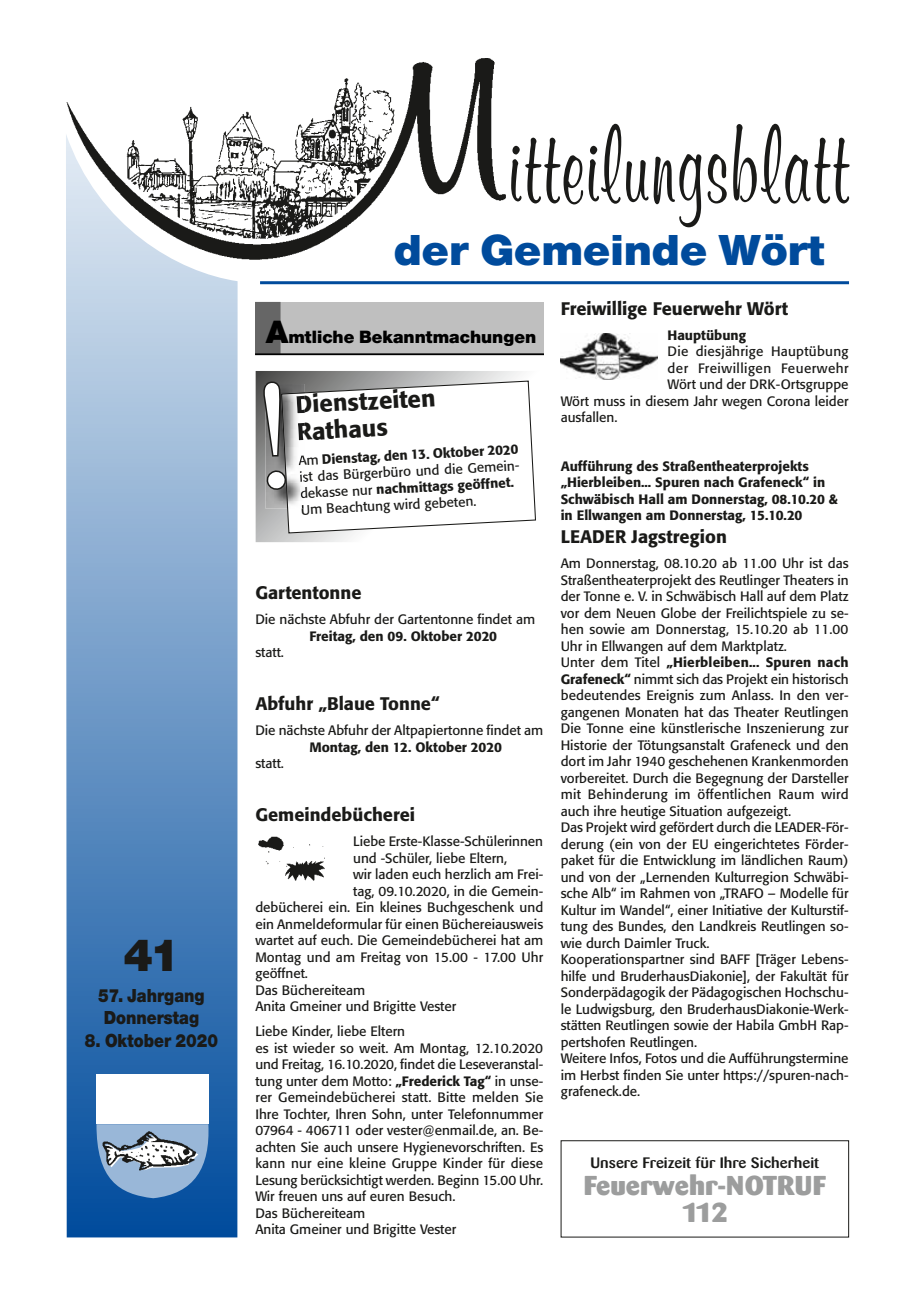
<style>
.page{position:relative;width:915px;height:1297px;background:#fff}
.page>*{position:absolute;margin:0;border:0;box-sizing:border-box;transform-origin:0 0}
.t1{font:120.3px "Murray Hill D";letter-spacing:.02em;color:#1a1a18;scale:.67 1}
.t2{font:900 48px "Nimbus Sans Novus T";color:#1a1a18}
.t3{font:900 45px "Nimbus Sans Novus T";color:#004b9c;scale:1.04 1}
.t4{font:800 27px/27px "Barmeno";color:#9c9d9d;text-align:center;scale:1.1 1}
.t5{font:500 24px/27px "Formata";color:#1a1a18}
.t6{font:900 19.5px/22.5px "Nimbus Sans Novus T";color:#1a1a18;scale:.88 1}
.t7{font:900 18.45px "Nimbus Sans Novus T";color:#000}
.t8{font:500 18px "Formata";color:#1a1a18}
.t9{font:500 15px "Barmeno";color:#1a1a18;scale:1.1 1}
.t10{font:13.5px/16.5px "Formata";color:#1a1a18}
.t11{font:500 13.5px/16.5px "Formata";color:#1a1a18}
.t12{font:13.5px "Formata";letter-spacing:.02em;color:#1a1a18}
.t13{font:13.5px "Formata";letter-spacing:.035em;color:#1a1a18}
.s1{font-size:33.45px}
.s2{font-weight:500}
</style>
<div class="page">
<svg style="left:66px;top:274px;width:171px;height:963px;background:#719bc8"></svg>
<div style="left:255px;top:302px;width:289px;height:52px;background:#bfbfbf"></div>
<div style="left:255px;top:302px;width:25px;height:52px;background:#666"></div>
<hr style="left:255px;top:353px;width:288px;height:2px;background:#000">
<svg style="left:255px;top:371px;width:267px;height:171px"></svg>
<img style="left:258px;top:836px;width:67px;height:45px">
<img style="left:560px;top:333px;width:97px;height:47px">
<hr style="left:260px;top:281px;width:588px;height:3px;background:#004b9c">
<img style="left:66px;top:58px;width:440px;height:216px">
<img style="left:84px;top:1060px;width:135px;height:148px">
<div style="left:96px;top:1074px;width:112px;height:50px;background:#fff"></div>
<div style="left:560px;top:1140px;width:288px;height:97px;border:1px solid #1a1a18"></div>
<svg style="left:255px;top:380px;width:281px;height:153px"></svg>
<h2 class="t2" style="left:123px;top:926px;width:58px">41</h2>
<h3 class="t6" style="left:98px;top:983px;width:123px">57. Jahrgang<br>Donnerstag</h3>
<h3 class="t6" style="left:85px;top:1028px;width:153px">8. Oktober 2020</h3>
<h1 class="t1" style="left:507px;top:91px;width:510px">itteilungsblatt</h1>
<h3 class="t3" style="left:393px;top:224px;width:416px">der Gemeinde Wört</h3>
<h3 class="t7" style="left:266px;top:326px;width:272px"><span class="s1">A</span>mtliche Bekanntmachungen</h3>
<h3 class="t5" style="left:295px;top:391px;width:141px;rotate:-3deg">Dienstzeiten<br>Rathaus</h3>
<p class="t10" style="left:298px;top:452px;width:224px;rotate:-3deg">Am <span class="s2">Dienstag, den 13. Oktober 2020 </span>ist das Bürgerbüro und die Gemein&shy;dekasse nur <span class="s2">nachmittags geöffnet.<br></span>Um Beachtung wird gebeten.</p>
<h3 class="t8" style="left:255px;top:582px;width:108px">Gartentonne</h3>
<p class="t10" style="left:255px;top:611px;width:281px">Die nächste Abfuhr der Gartentonne findet am</p>
<p class="t11" style="left:309px;top:628px;width:189px">Freitag, den 09. Oktober 2020</p>
<p class="t10" style="left:255px;top:644px;width:30px">statt.</p>
<h3 class="t8" style="left:255px;top:693px;width:186px">Abfuhr „Blaue Tonne“</h3>
<p class="t10" style="left:255px;top:722px;width:289px">Die nächste Abfuhr der Altpapiertonne findet am</p>
<p class="t11" style="left:309px;top:739px;width:194px">Montag, den 12. Oktober 2020</p>
<p class="t10" style="left:255px;top:755px;width:30px">statt.</p>
<h3 class="t8" style="left:255px;top:804px;width:161px">Gemeindebücherei</h3>
<p class="t10" style="left:353px;top:833px;width:191px">Liebe Erste-Klasse-Schülerinnen</p>
<p class="t10" style="left:353px;top:850px;width:155px">und -Schüler, liebe Eltern,</p>
<p class="t10" style="left:353px;top:866px;width:191px">wir laden euch herzlich am Frei-</p>
<p class="t10" style="left:353px;top:882px;width:191px">tag, 09.10.2020, in die Gemein-</p>
<p class="t10" style="left:255px;top:899px;width:289px">debücherei ein. Ein kleines Buchgeschenk und</p>
<p class="t10" style="left:255px;top:915px;width:289px">ein Anmeldeformular für einen Büchereiausweis</p>
<p class="t10" style="left:255px;top:932px;width:289px">wartet auf euch. Die Gemeindebücherei hat am</p>
<p class="t10" style="left:255px;top:948px;width:289px">Montag und am Freitag von 15.00 - 17.00 Uhr</p>
<p class="t10" style="left:255px;top:965px;width:54px">geöffnet.</p>
<p class="t10" style="left:255px;top:981px;width:111px">Das Büchereiteam</p>
<p class="t10" style="left:255px;top:998px;width:202px">Anita Gmeiner und Brigitte Vester</p>
<p class="t10" style="left:255px;top:1023px;width:289px">Liebe Kinder, liebe Eltern<br>es ist wieder so weit. Am Montag, 12.10.2020 und Freitag, 16.10.2020, findet die Leseveranstal&shy;tung unter dem Motto: <span class="s2">„Frederick Tag“</span> in unse&shy;rer Gemeindebücherei statt. Bitte melden Sie Ihre Tochter, Ihren Sohn, unter Telefonnummer 07964 - 406711 oder vester@enmail.de, an. Be&shy;achten Sie auch unsere Hygienevorschriften. Es kann nur eine kleine Gruppe Kinder für diese Lesung berücksichtigt werden. Beginn 15.00 Uhr.<br>Wir freuen uns auf euren Besuch.<br>Das Büchereiteam<br>Anita Gmeiner und Brigitte Vester</p>
<h3 class="t8" style="left:560px;top:297px;width:229px">Freiwillige Feuerwehr Wört</h3>
<p class="t11" style="left:667px;top:327px;width:80px">Hauptübung</p>
<p class="t12" style="left:667px;top:343px;width:182px">Die diesjährige Hauptübung</p>
<p class="t13" style="left:667px;top:360px;width:183px">der Freiwilligen Feuerwehr</p>
<p class="t10" style="left:667px;top:376px;width:182px">Wört und der DRK-Ortsgruppe</p>
<p class="t10" style="left:560px;top:393px;width:289px">Wört muss in diesem Jahr wegen Corona leider</p>
<p class="t10" style="left:560px;top:409px;width:58px">ausfallen.</p>
<p class="t11" style="left:560px;top:458px;width:278px">Aufführung des Straßentheaterprojekts „Hierbleiben... Spuren nach Grafeneck“ in Schwäbisch Hall am Donnerstag, 08.10.20 &amp; in Ellwangen am Donnerstag, 15.10.20</p>
<h3 class="t8" style="left:560px;top:526px;width:168px">LEADER Jagstregion</h3>
<p class="t10" style="left:560px;top:555px;width:289px">Am Donnerstag, 08.10.20 ab 11.00 Uhr ist das Straßentheaterprojekt des Reutlinger Theaters in der Tonne e. V. in Schwäbisch Hall auf dem Platz vor dem Neuen Globe der Freilichtspiele zu se&shy;hen sowie am Donnerstag, 15.10.20 ab 11.00<br>Uhr in Ellwangen auf dem Marktplatz.<br>Unter dem Titel <span class="s2">„Hierbleiben... Spuren nach Grafeneck“</span> nimmt sich das Projekt ein historisch bedeutendes Ereignis zum Anlass. In den ver&shy;gangenen Monaten hat das Theater Reutlingen Die Tonne eine künstlerische Inszenierung zur Historie der Tötungsanstalt Grafeneck und den dort im Jahr 1940 geschehenen Krankenmorden vorbereitet. Durch die Begegnung der Darsteller mit Behinderung im öffentlichen Raum wird auch ihre heutige Situation aufgezeigt.<br>Das Projekt wird gefördert durch die LEADER-För&shy;derung (ein von der EU eingerichtetes Förder&shy;paket für die Entwicklung im ländlichen Raum) und von der „Lernenden Kulturregion Schwäbi&shy;sche Alb“ im Rahmen von „TRAFO – Modelle für Kultur im Wandel“, einer Initiative der Kulturstif&shy;tung des Bundes, den Landkreis Reutlingen so&shy;wie durch Daimler Truck.<br>Kooperationspartner sind BAFF [Träger Lebens&shy;hilfe und BruderhausDiakonie], der Fakultät für Sonderpädagogik der Pädagogischen Hochschu&shy;le Ludwigsburg, den BruderhausDiakonie-Werk&shy;stätten Reutlingen sowie der Habila GmbH Rap&shy;pertshofen Reutlingen.<br>Weitere Infos, Fotos und die Aufführungstermine im Herbst finden Sie unter https://spuren-nach&shy;grafeneck.de.</p>
<p class="t9" style="left:590px;top:1153px;width:209px">Unsere Freizeit für Ihre Sicherheit</p>
<h3 class="t4" style="left:583px;top:1171px;width:221px">Feuerwehr-NOTRUF<br>112</h3>
</div>
